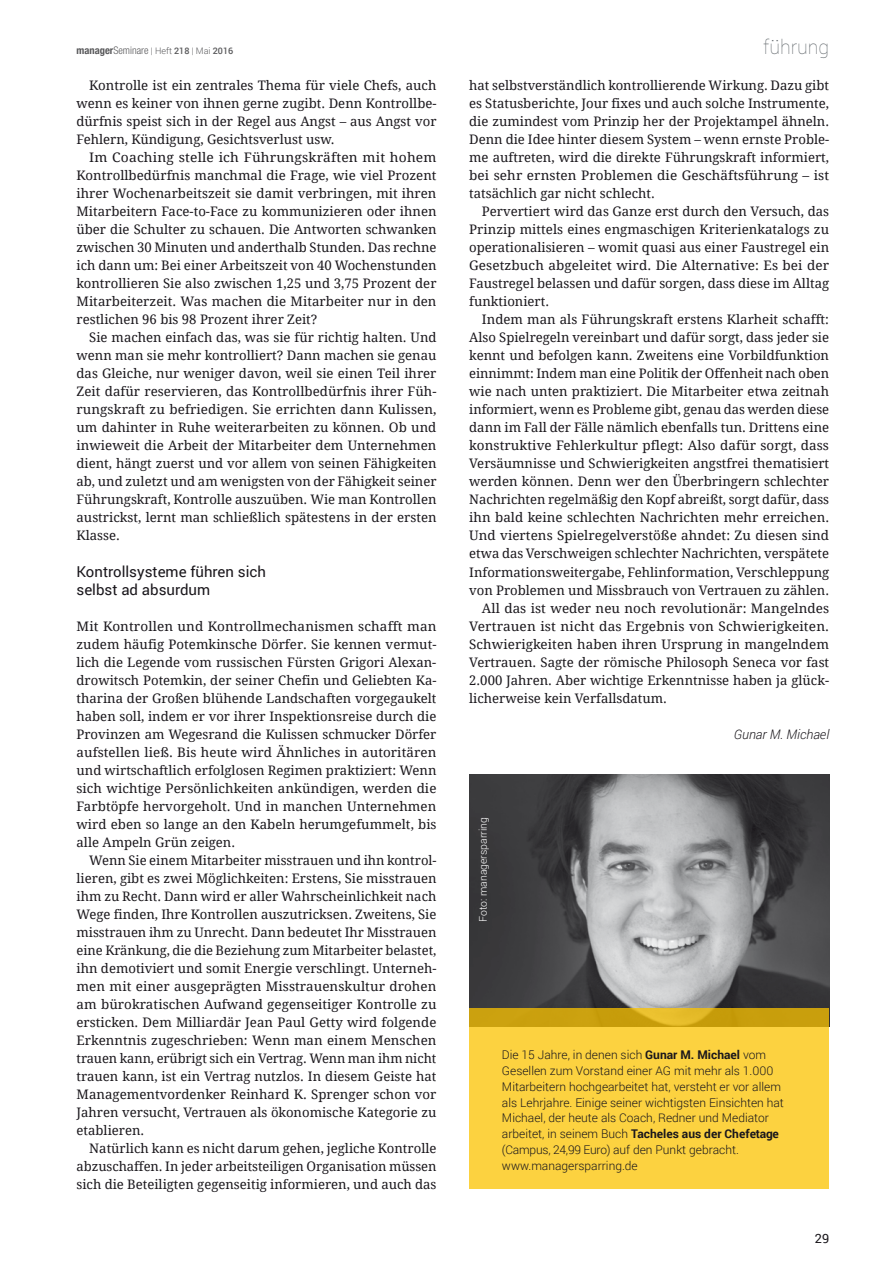
<style>
.page{position:relative;width:893px;height:1263px;background:#fff}
.page>*{position:absolute;margin:0;border:0;box-sizing:border-box;transform-origin:0 0}
.t1{font:100 19.5px "Roboto";color:#676d71}
.Zwischentitel{font:15px/18px "Roboto";color:#1a171c}
.Fließtext_mit_Einzug{font:13.2px/18px "Droid Serif";color:#1a171c;text-align:justify}
.Fließtext_ohne_Einzu{font:13.2px/18px "Droid Serif";color:#1a171c;text-align:justify}
.Fließtext_mit_Einzug-2{font:13.2px/18px "Droid Serif";color:#1a171c;text-align:justify;scale:1.05 1}
.Fließtext_mit_Einzug-3{font:italic 300 13.2px "Roboto";color:#1a171c}
.t2{font:12.75px "Roboto";color:#1a171c}
.bu{font:300 12px/15.8px "Roboto";color:#1a171c}
.bu-2{font:300 10.5px "Roboto";color:#fff}
.t3{font:300 9px "Roboto";color:#58585a}
.s1{font-family:"Helvetica Neue";font-weight:700;font-stretch:condensed;font-size:10.5px}
.s2{font-family:"Helvetica Neue LT";font-stretch:condensed;font-size:10.5px}
.s3{font-weight:500}
.s4{font-weight:700}
</style>
<div class="page">
<img style="left:469px;top:774px;width:360px;height:234px">
<svg style="left:469px;top:1008px;width:360px;height:180px;fill:#fcd240"></svg>
<p class="t3" style="left:77px;top:45px;width:158px"><span class="s1">manager</span><span class="s2">Seminare</span> | Heft <span class="s3">218</span> | Mai <span class="s3">2016</span></p>
<p class="Fließtext_mit_Einzug" style="left:77px;top:77px;width:361px;text-indent:13px">Kontrolle ist ein zentrales Thema für viele Chefs, auch wenn es keiner von ihnen gerne zugibt. Denn Kontrollbe&shy;dürfnis speist sich in der Regel aus Angst – aus Angst vor Fehlern, Kündigung, Gesichtsverlust usw.</p>
<p class="Fließtext_mit_Einzug-2" style="left:77px;top:149px;width:344px;text-indent:13px">Im Coaching stelle ich Führungskräften mit hohem Kontrollbedürfnis manchmal die Frage, wie viel Prozent ihrer Wochenarbeitszeit sie damit verbringen, mit ihren Mitarbeitern Face-to-Face zu kommunizieren oder ihnen über die Schulter zu schauen. Die Antworten schwanken zwischen 30 Minuten und anderthalb Stunden. Das rechne ich dann um: Bei einer Arbeitszeit von 40 Wochenstunden kontrollieren Sie also zwischen 1,25 und 3,75 Prozent der Mitarbeiterzeit. Was machen die Mitarbeiter nur in den restlichen 96 bis 98 Prozent ihrer Zeit?</p>
<p class="Fließtext_mit_Einzug" style="left:77px;top:329px;width:362px;text-indent:13px">Sie machen einfach das, was sie für richtig halten. Und wenn man sie mehr kontrolliert? Dann machen sie genau das Gleiche, nur weniger davon, weil sie einen Teil ihrer Zeit dafür reservieren, das Kontrollbedürfnis ihrer Füh&shy;rungskraft zu befriedigen. Sie errichten dann Kulissen, um dahinter in Ruhe weiterarbeiten zu können. Ob und inwieweit die Arbeit der Mitarbeiter dem Unternehmen dient, hängt zuerst und vor allem von seinen Fähigkeiten ab, und zuletzt und am wenigsten von der Fähigkeit seiner Führungskraft, Kontrolle auszuüben. Wie man Kontrollen austrickst, lernt man schließlich spätestens in der ersten Klasse.</p>
<p class="Zwischentitel" style="left:77px;top:562px;width:191px">Kontrollsysteme führen sich selbst ad absurdum</p>
<p class="Fließtext_ohne_Einzu" style="left:77px;top:617px;width:361px">Mit Kontrollen und Kontrollmechanismen schafft man zudem häufig Potemkinsche Dörfer. Sie kennen vermut&shy;lich die Legende vom russischen Fürsten Grigori Alexan&shy;drowitsch Potemkin, der seiner Chefin und Geliebten Ka&shy;tharina der Großen blühende Landschaften vorgegaukelt haben soll, indem er vor ihrer Inspektionsreise durch die Provinzen am Wegesrand die Kulissen schmucker Dörfer aufstellen ließ. Bis heute wird Ähnliches in autoritären und wirtschaftlich erfolglosen Regimen praktiziert: Wenn sich wichtige Persönlichkeiten ankündigen, werden die Farbtöpfe hervorgeholt. Und in manchen Unternehmen wird eben so lange an den Kabeln herumgefummelt, bis alle Ampeln Grün zeigen.</p>
<p class="Fließtext_mit_Einzug" style="left:77px;top:851px;width:362px;text-indent:13px">Wenn Sie einem Mitarbeiter misstrauen und ihn kontrol&shy;lieren, gibt es zwei Möglichkeiten: Erstens, Sie misstrauen ihm zu Recht. Dann wird er aller Wahrscheinlichkeit nach Wege finden, Ihre Kontrollen auszutricksen. Zweitens, Sie misstrauen ihm zu Unrecht. Dann bedeutet Ihr Misstrauen eine Kränkung, die die Beziehung zum Mitarbeiter belastet, ihn demotiviert und somit Energie verschlingt. Unterneh&shy;men mit einer ausgeprägten Misstrauenskultur drohen am bürokratischen Aufwand gegenseitiger Kontrolle zu ersticken. Dem Milliardär Jean Paul Getty wird folgende Erkenntnis zugeschrieben: Wenn man einem Menschen trauen kann, erübrigt sich ein Vertrag. Wenn man ihm nicht trauen kann, ist ein Vertrag nutzlos. In diesem Geiste hat Managementvordenker Reinhard K. Sprenger schon vor Jahren versucht, Vertrauen als ökonomische Kategorie zu etablieren.</p>
<p class="Fließtext_mit_Einzug" style="left:77px;top:1139px;width:362px;text-indent:13px">Natürlich kann es nicht darum gehen, jegliche Kontrolle abzuschaffen. In jeder arbeitsteiligen Organisation müssen sich die Beteiligten gegenseitig informieren, und auch das</p>
<p class="t1" style="left:763px;top:33px;width:67px">führung</p>
<p class="Fließtext_mit_Einzug" style="left:469px;top:77px;width:361px">hat selbstverständlich kontrollierende Wirkung. Dazu gibt es Statusberichte, Jour fixes und auch solche Instrumente, die zumindest vom Prinzip her der Projektampel ähneln.<br>Denn die Idee hinter diesem System – wenn ernste Proble&shy;me auftreten, wird die direkte Führungskraft informiert, bei sehr ernsten Problemen die Geschäftsführung – ist tatsächlich gar nicht schlecht.</p>
<p class="Fließtext_mit_Einzug" style="left:469px;top:203px;width:361px;text-indent:13px">Pervertiert wird das Ganze erst durch den Versuch, das Prinzip mittels eines engmaschigen Kriterienkatalogs zu operationalisieren – womit quasi aus einer Faustregel ein Gesetzbuch abgeleitet wird. Die Alternative: Es bei der Faustregel belassen und dafür sorgen, dass diese im Alltag funktioniert.</p>
<p class="Fließtext_mit_Einzug" style="left:469px;top:311px;width:361px;text-indent:13px">Indem man als Führungskraft erstens Klarheit schafft:<br>Also Spielregeln vereinbart und dafür sorgt, dass jeder sie kennt und befolgen kann. Zweitens eine Vorbildfunktion einnimmt: Indem man eine Politik der Offenheit nach oben wie nach unten praktiziert. Die Mitarbeiter etwa zeitnah informiert, wenn es Probleme gibt, genau das werden diese dann im Fall der Fälle nämlich ebenfalls tun. Drittens eine konstruktive Fehlerkultur pflegt: Also dafür sorgt, dass Versäumnisse und Schwierigkeiten angstfrei thematisiert werden können. Denn wer den Überbringern schlechter Nachrichten regelmäßig den Kopf abreißt, sorgt dafür, dass ihn bald keine schlechten Nachrichten mehr erreichen.<br>Und viertens Spielregelverstöße ahndet: Zu diesen sind etwa das Verschweigen schlechter Nachrichten, verspätete Informationsweitergabe, Fehlinformation, Verschleppung von Problemen und Missbrauch von Vertrauen zu zählen.</p>
<p class="Fließtext_mit_Einzug" style="left:469px;top:599px;width:361px;text-indent:13px">All das ist weder neu noch revolutionär: Mangelndes Vertrauen ist nicht das Ergebnis von Schwierigkeiten.<br>Schwierigkeiten haben ihren Ursprung in mangelndem Vertrauen. Sagte der römische Philosoph Seneca vor fast 2.000 Jahren. Aber wichtige Erkenntnisse haben ja glück&shy;licherweise kein Verfallsdatum.</p>
<p class="Fließtext_mit_Einzug-3" style="left:734px;top:725px;width:97px">Gunar M. Michael</p>
<p class="bu-2" style="left:476px;top:922px;width:107px;rotate:-90deg">Foto: managersparring</p>
<p class="bu" style="left:502px;top:1047px;width:283px">Die 15 Jahre, in denen sich <span class="s4">Gunar M. Michael</span> vom Gesellen zum Vorstand einer AG mit mehr als 1.000<br>Mitarbeitern hochgearbeitet hat, versteht er vor allem als Lehrjahre. Einige seiner wichtigsten Einsichten hat Michael, der heute als Coach, Redner und Mediator arbeitet, in seinem Buch <span class="s4">Tacheles aus der Chefetage </span>(Campus, 24,99 Euro) auf den Punkt gebracht. www.managersparring.de</p>
<p class="t2" style="left:815px;top:1229px;width:16px">29</p>
</div>
